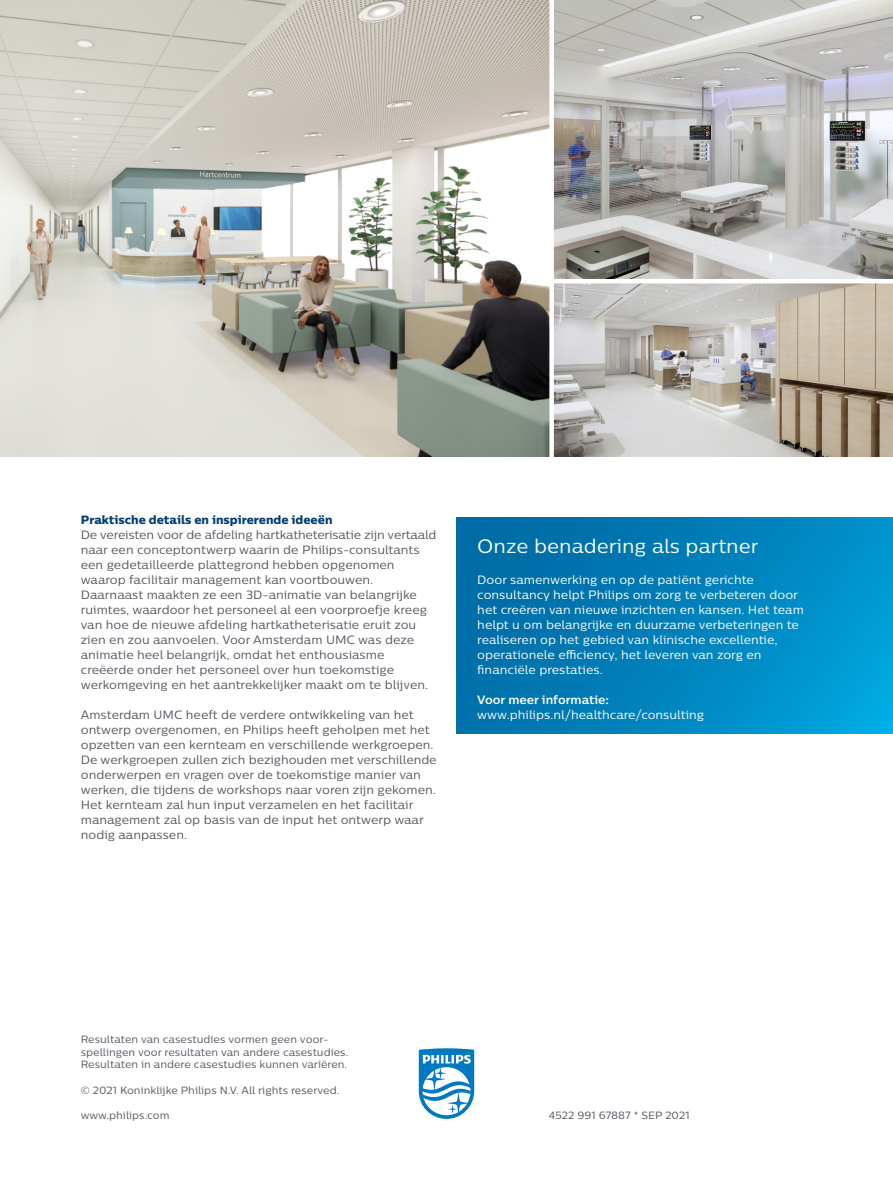
<style>
.page{position:relative;width:893px;height:1187px;background:#fff}
.page>*{position:absolute;margin:0;border:0;box-sizing:border-box;transform-origin:0 0}
._02_Body_Heading{font:19.5px "Centrale Sans";color:#fff}
._01_Body_Copy{font:12px/15px "Centrale Sans";color:#52575f}
._01_Body_Copy-2{font:12px/15px "Centrale Sans";color:#fff}
._02_Body_Heading-2{font:12px "Centrale Sans X Bold";color:#003d74}
._01_Body_Copy-3{font:700 12px "Centrale Sans";color:#fff}
.t1{font:10.5px/12.6px "Centrale Sans";color:#52575f}
</style>
<div class="page">
<div style="left:456px;top:518px;width:437px;height:215px;background:linear-gradient(to right,#0069a2,#009cd5)"></div>
<img style="left:554px;top:0;width:339px;height:279px">
<img style="left:554px;top:283px;width:339px;height:173px">
<img style="left:0;top:0;width:549px;height:456px">
<svg style="left:419px;top:1048px;width:55px;height:70px"></svg>
<p class="_02_Body_Heading-2" style="left:81px;top:511px;width:253px">Praktische details en inspirerende ideeën</p>
<p class="_01_Body_Copy" style="left:81px;top:526px;width:357px">De vereisten voor de afdeling hartkatheterisatie zijn vertaald naar een conceptontwerp waarin de Philips-consultants een gedetailleerde plattegrond hebben opgenomen waarop facilitair management kan voortbouwen.<br>Daarnaast maakten ze een 3D-animatie van belangrijke ruimtes, waardoor het personeel al een voorproefje kreeg van hoe de nieuwe afdeling hartkatheterisatie eruit zou zien en zou aanvoelen. Voor Amsterdam UMC was deze animatie heel belangrijk, omdat het enthousiasme creëerde onder het personeel over hun toekomstige werkomgeving en het aantrekkelijker maakt om te blijven.</p>
<p class="_01_Body_Copy" style="left:81px;top:706px;width:357px">Amsterdam UMC heeft de verdere ontwikkeling van het ontwerp overgenomen, en Philips heeft geholpen met het opzetten van een kernteam en verschillende werkgroepen.<br>De werkgroepen zullen zich bezighouden met verschillende onderwerpen en vragen over de toekomstige manier van werken, die tijdens de workshops naar voren zijn gekomen.<br>Het kernteam zal hun input verzamelen en het facilitair management zal op basis van de input het ontwerp waar nodig aanpassen.</p>
<p class="_02_Body_Heading" style="left:477px;top:533px;width:283px">Onze benadering als partner</p>
<p class="_01_Body_Copy-2" style="left:477px;top:571px;width:328px">Door samenwerking en op de patiënt gerichte consultancy helpt Philips om zorg te verbeteren door het creëren van nieuwe inzichten en kansen. Het team helpt u om belangrijke en duurzame verbeteringen te realiseren op het gebied van klinische excellentie, operationele efficiency, het leveren van zorg en financiële prestaties.</p>
<p class="_01_Body_Copy-3" style="left:477px;top:691px;width:133px">Voor meer informatie:</p>
<p class="_01_Body_Copy-2" style="left:477px;top:706px;width:228px">www.philips.nl/healthcare/consulting</p>
<p class="t1" style="left:81px;top:1032px;width:269px">Resultaten van casestudies vormen geen voor&shy;spellingen voor resultaten van andere casestudies.<br>Resultaten in andere casestudies kunnen variëren.</p>
<p class="t1" style="left:81px;top:1083px;width:260px">© 2021 Koninklijke Philips N.V. All rights reserved.</p>
<p class="t1" style="left:81px;top:1108px;width:90px">www.philips.com</p>
<p class="t1" style="left:549px;top:1108px;width:142px">4522 991 67887 * SEP 2021</p>
</div>
